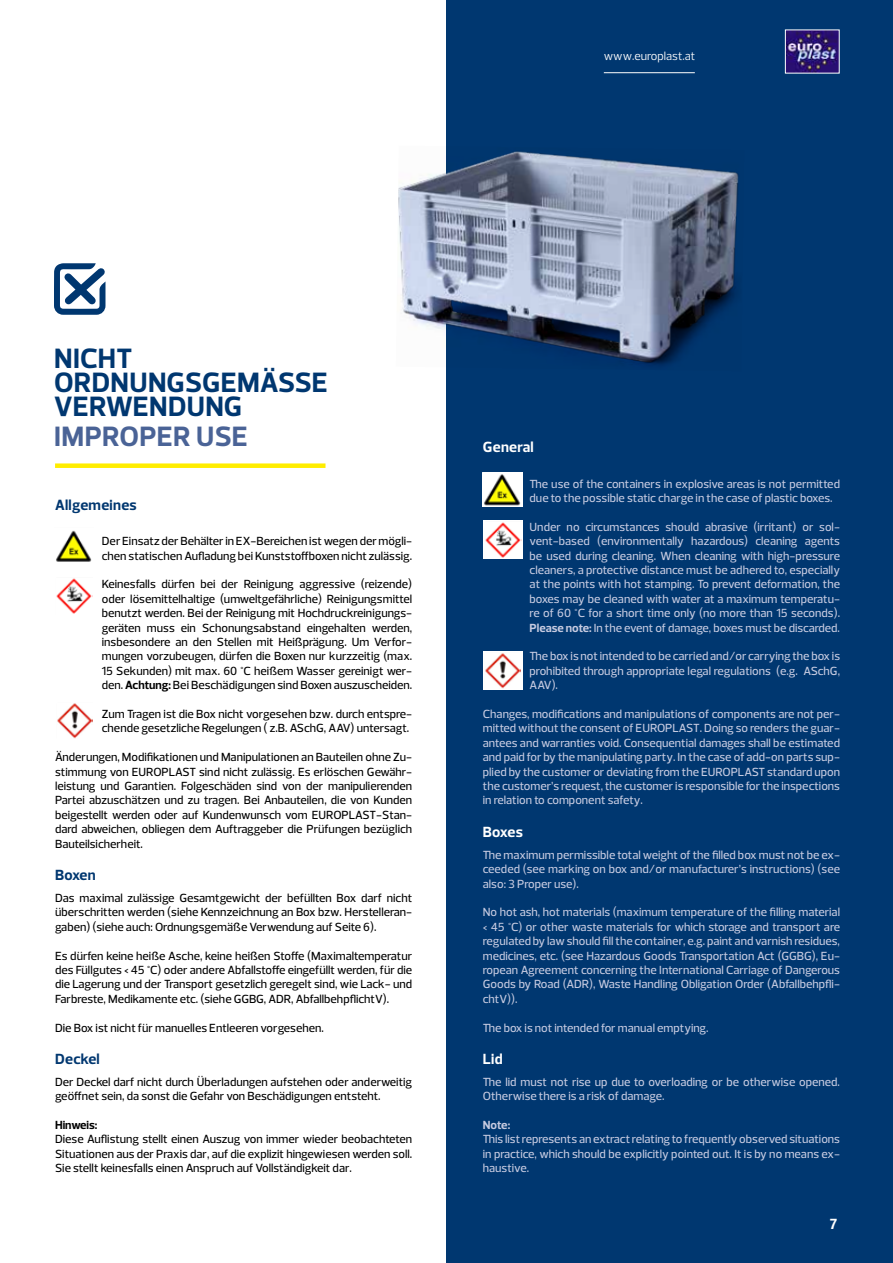
<style>
.page{position:relative;width:893px;height:1263px;background:#fff}
.page>*{position:absolute;margin:0;border:0;box-sizing:border-box;transform-origin:0 0}
.t1{font:700 28.5px/24px "Prelo";color:#003770}
.t2{font:700 28.5px "Prelo";letter-spacing:.015em;color:#4a6396}
.t3{font:700 15px "Prelo";letter-spacing:.02em;color:#003770}
.t4{font:700 15px "Prelo";letter-spacing:.02em;color:#fff}
.t5{font:500 12px/14.4px "Prelo";color:#c7cbe1;text-align:justify}
.t6{font:500 12px/14.4px "Prelo";color:#000;text-align:justify}
.t7{font:12px "Prelo";color:#fff}
.t8{font:700 12px "Prelo";color:#000}
.t9{font:700 12px "Prelo";color:#c7cbe1}
.s1{font-weight:700}
</style>
<div class="page">
<div style="left:446px;top:0;width:447px;height:1263px;background:#003770"></div>
<img style="left:785px;top:29px;width:55px;height:45px">
<img style="left:57px;top:703px;width:35px;height:35px">
<div style="left:483px;top:652px;width:39px;height:38px;background:#fff"></div>
<img style="left:485px;top:653px;width:36px;height:36px">
<img style="left:56px;top:530px;width:36px;height:32px">
<img style="left:483px;top:473px;width:39px;height:34px">
<img style="left:56px;top:578px;width:37px;height:36px">
<div style="left:483px;top:520px;width:39px;height:39px;background:#fff"></div>
<img style="left:485px;top:522px;width:37px;height:36px">
<div style="left:55px;top:463px;width:270px;height:5px;background:#ffed00"></div>
<svg style="left:54px;top:263px;width:52px;height:52px"></svg>
<img style="left:398px;top:151px;width:341px;height:215px">
<hr style="left:604px;top:72px;width:91px;height:1px;background:#fff">
<p class="t7" style="left:604px;top:49px;width:93px">www.europlast.at</p>
<h1 class="t1" style="left:54px;top:346px;width:275px">NICHT<br>ORDNUNGSGEMÄSSE<br>VERWENDUNG</h1>
<h1 class="t2" style="left:54px;top:419px;width:195px">IMPROPER USE</h1>
<p class="t3" style="left:55px;top:495px;width:83px">Allgemeines</p>
<p class="t6" style="left:102px;top:534px;width:312px">Der Einsatz der Behälter in EX-Bereichen ist wegen der mögli&shy;chen statischen Aufladung bei Kunststoffboxen nicht zulässig.</p>
<p class="t6" style="left:102px;top:577px;width:312px">Keinesfalls dürfen bei der Reinigung aggressive (reizende) oder lösemittelhaltige (umweltgefährliche) Reinigungsmittel benutzt werden. Bei der Reinigung mit Hochdruckreinigungs&shy;geräten muss ein Schonungsabstand eingehalten werden, insbesondere an den Stellen mit Heißprägung. Um Verfor&shy;mungen vorzubeugen, dürfen die Boxen nur kurzzeitig (max.<br>15 Sekunden) mit max. 60 °C heißem Wasser gereinigt wer&shy;den. <span class="s1">Achtung:</span> Bei Beschädigungen sind Boxen auszuscheiden.</p>
<p class="t6" style="left:102px;top:707px;width:312px">Zum Tragen ist die Box nicht vorgesehen bzw. durch entspre&shy;chende gesetzliche Regelungen ( z.B. ASchG, AAV) untersagt.</p>
<p class="t6" style="left:55px;top:750px;width:359px">Änderungen, Modifikationen und Manipulationen an Bauteilen ohne Zu&shy;stimmung von EUROPLAST sind nicht zulässig. Es erlöschen Gewähr&shy;leistung und Garantien. Folgeschäden sind von der manipulierenden Partei abzuschätzen und zu tragen. Bei Anbauteilen, die von Kunden beigestellt werden oder auf Kundenwunsch vom EUROPLAST-Stan&shy;dard abweichen, obliegen dem Auftraggeber die Prüfungen bezüglich Bauteilsicherheit.</p>
<p class="t3" style="left:55px;top:866px;width:42px">Boxen</p>
<p class="t6" style="left:55px;top:891px;width:359px">Das maximal zulässige Gesamtgewicht der befüllten Box darf nicht überschritten werden (siehe Kennzeichnung an Box bzw. Herstelleran&shy;gaben) (siehe auch: Ordnungsgemäße Verwendung auf Seite 6).</p>
<p class="t6" style="left:55px;top:948px;width:359px">Es dürfen keine heiße Asche, keine heißen Stoffe (Maximaltemperatur des Füllgutes &lt; 45 °C) oder andere Abfallstoffe eingefüllt werden, für die die Lagerung und der Transport gesetzlich geregelt sind, wie Lack- und Farbreste, Medikamente etc. (siehe GGBG, ADR, AbfallbehpflichtV).</p>
<p class="t6" style="left:55px;top:1020px;width:270px">Die Box ist nicht für manuelles Entleeren vorgesehen.</p>
<p class="t3" style="left:55px;top:1050px;width:46px">Deckel</p>
<p class="t6" style="left:55px;top:1075px;width:359px">Der Deckel darf nicht durch Überladungen aufstehen oder anderweitig geöffnet sein, da sonst die Gefahr von Beschädigungen entsteht.</p>
<p class="t8" style="left:55px;top:1118px;width:44px">Hinweis:</p>
<p class="t6" style="left:55px;top:1132px;width:359px">Diese Auflistung stellt einen Auszug von immer wieder beobachteten Situationen aus der Praxis dar, auf die explizit hingewiesen werden soll.<br>Sie stellt keinesfalls einen Anspruch auf Vollständigkeit dar.</p>
<p class="t4" style="left:483px;top:438px;width:52px">General</p>
<p class="t5" style="left:530px;top:476px;width:312px">The use of the containers in explosive areas is not permitted due to the possible static charge in the case of plastic boxes.</p>
<p class="t5" style="left:530px;top:520px;width:312px">Under no circumstances should abrasive (irritant) or sol&shy;vent-based (environmentally hazardous) cleaning agents be used during cleaning. When cleaning with high-pressure cleaners, a protective distance must be adhered to, especially at the points with hot stamping. To prevent deformation, the boxes may be cleaned with water at a maximum temperatu&shy;re of 60 °C for a short time only (no more than 15 seconds).<br><span class="s1">Please note:</span> In the event of damage, boxes must be discarded.</p>
<p class="t5" style="left:530px;top:649px;width:312px">The box is not intended to be carried and/or carrying the box is prohibited through appropriate legal regulations (e.g. ASchG, AAV).</p>
<p class="t5" style="left:483px;top:707px;width:359px">Changes, modifications and manipulations of components are not per&shy;mitted without the consent of EUROPLAST. Doing so renders the guar&shy;antees and warranties void. Consequential damages shall be estimated and paid for by the manipulating party. In the case of add-on parts sup&shy;plied by the customer or deviating from the EUROPLAST standard upon the customer’s request, the customer is responsible for the inspections in relation to component safety.</p>
<p class="t4" style="left:483px;top:822px;width:42px">Boxes</p>
<p class="t5" style="left:483px;top:847px;width:359px">The maximum permissible total weight of the filled box must not be ex&shy;ceeded (see marking on box and/or manufacturer’s instructions) (see also: 3 Proper use).</p>
<p class="t5" style="left:483px;top:905px;width:359px">No hot ash, hot materials (maximum temperature of the filling material &lt; 45 °C) or other waste materials for which storage and transport are regulated by law should fill the container, e.g. paint and varnish residues, medicines, etc. (see Hazardous Goods Transportation Act (GGBG), Eu&shy;ropean Agreement concerning the International Carriage of Dangerous Goods by Road (ADR), Waste Handling Obligation Order (Abfallbehpfli&shy;chtV)).</p>
<p class="t5" style="left:483px;top:1020px;width:227px">The box is not intended for manual emptying.</p>
<p class="t4" style="left:483px;top:1050px;width:21px">Lid</p>
<p class="t5" style="left:483px;top:1075px;width:359px">The lid must not rise up due to overloading or be otherwise opened.<br>Otherwise there is a risk of damage.</p>
<p class="t9" style="left:483px;top:1118px;width:29px">Note:</p>
<p class="t5" style="left:483px;top:1132px;width:359px">This list represents an extract relating to frequently observed situations in practice, which should be explicitly pointed out. It is by no means ex&shy;haustive.</p>
<p class="t4" style="left:830px;top:1215px;width:9px">7</p>
</div>
